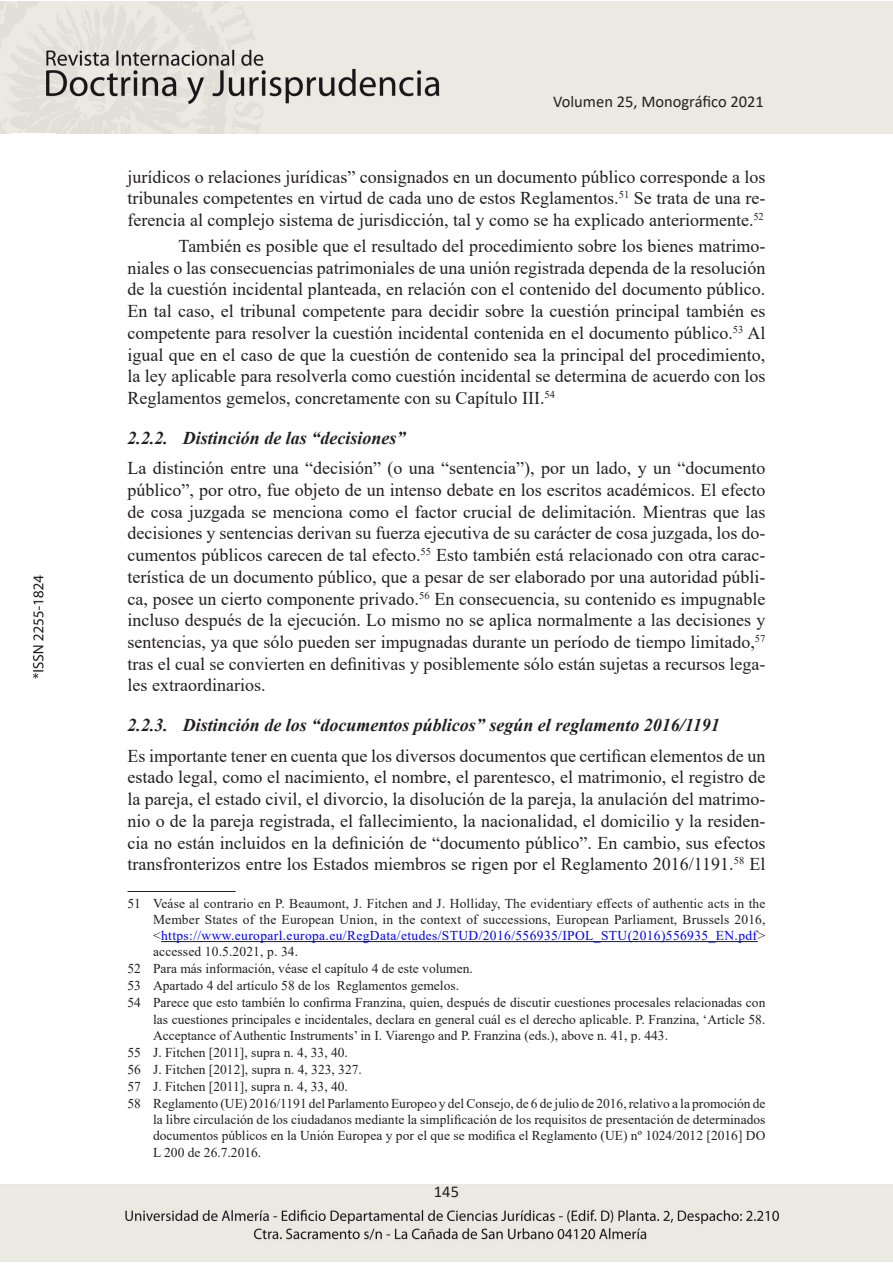
<style>
.page{position:relative;width:893px;height:1263px;background:#fff}
.page>*{position:absolute;margin:0;border:0;box-sizing:border-box;transform-origin:0 0}
.PARRAFO_1{font:18px/21.8px "Times New Roman";color:#231f20;text-align:justify}
.PARRAFO_2{font:18px/21.8px "Times New Roman";color:#231f20;text-align:justify}
.TITULO_1_1_1{font:italic 700 18px "Times New Roman";color:#231f20}
.t1{font:16.5px "Calibri";color:#231f20}
.PIE{font:13.5px/16.2px "Times New Roman";color:#231f20;text-align:justify}
.s1{color:#00f}
</style>
<div class="page">
<img style="left:0;top:1184px;width:893px;height:78px">
<img style="left:0;top:1px;width:893px;height:133px">
<img style="left:32px;top:575px;width:12px;height:104px">
<hr style="left:128px;top:891px;width:108px;height:1px;background:#231f20">
<hr style="left:161px;top:941px;width:597px;height:1px;background:#00f">
<p class="t1" style="left:553px;top:90px;width:212px">Volumen 25, Monográfico 2021</p>
<p class="PARRAFO_2" style="left:128px;top:165px;width:639px">jurídicos o relaciones jurídicas” consignados en un documento público corresponde a los tribunales competentes en virtud de cada uno de estos Reglamentos.<sup>51</sup> Se trata de una re&shy;ferencia al complejo sistema de jurisdicción, tal y como se ha explicado anteriormente.<sup>52</sup></p>
<p class="PARRAFO_2" style="left:128px;top:235px;width:639px;text-indent:51px">También es posible que el resultado del procedimiento sobre los bienes matrimo&shy;niales o las consecuencias patrimoniales de una unión registrada dependa de la resolución de la cuestión incidental planteada, en relación con el contenido del documento público.<br>En tal caso, el tribunal competente para decidir sobre la cuestión principal también es competente para resolver la cuestión incidental contenida en el documento público.<sup>53</sup> Al igual que en el caso de que la cuestión de contenido sea la principal del procedimiento, la ley aplicable para resolverla como cuestión incidental se determina de acuerdo con los Reglamentos gemelos, concretamente con su Capítulo III.<sup>54</sup></p>
<p class="TITULO_1_1_1" style="left:128px;top:425px;width:279px">2.2.2. Distinción de las “decisiones”</p>
<p class="PARRAFO_1" style="left:128px;top:457px;width:639px">La distinción entre una “decisión” (o una “sentencia”), por un lado, y un “documento público”, por otro, fue objeto de un intenso debate en los escritos académicos. El efecto de cosa juzgada se menciona como el factor crucial de delimitación. Mientras que las decisiones y sentencias derivan su fuerza ejecutiva de su carácter de cosa juzgada, los do&shy;cumentos públicos carecen de tal efecto.<sup>55</sup> Esto también está relacionado con otra carac&shy;terística de un documento público, que a pesar de ser elaborado por una autoridad públi&shy;ca, posee un cierto componente privado.<sup>56</sup> En consecuencia, su contenido es impugnable incluso después de la ejecución. Lo mismo no se aplica normalmente a las decisiones y sentencias, ya que sólo pueden ser impugnadas durante un período de tiempo limitado,<sup>57 </sup>tras el cual se convierten en definitivas y posiblemente sólo están sujetas a recursos lega&shy;les extraordinarios.</p>
<p class="TITULO_1_1_1" style="left:128px;top:713px;width:594px">2.2.3. Distinción de los “documentos públicos” según el reglamento 2016/1191</p>
<p class="PARRAFO_1" style="left:128px;top:744px;width:639px">Es importante tener en cuenta que los diversos documentos que certifican elementos de un estado legal, como el nacimiento, el nombre, el parentesco, el matrimonio, el registro de la pareja, el estado civil, el divorcio, la disolución de la pareja, la anulación del matrimo&shy;nio o de la pareja registrada, el fallecimiento, la nacionalidad, el domicilio y la residen&shy;cia no están incluidos en la definición de “documento público”. En cambio, sus efectos transfronterizos entre los Estados miembros se rigen por el Reglamento 2016/1191.<sup>58</sup> El</p>
<p class="PIE" style="left:153px;top:895px;width:614px;text-indent:-26px">51 Veáse al contrario en P. Beaumont, J. Fitchen and J. Holliday, The evidentiary effects of authentic acts in the Member States of the European Union, in the context of successions, European Parliament, Brussels 2016, &lt;<span class="s1">https://www.europarl.europa.eu/RegData/etudes/STUD/2016/556935/IPOL_STU(2016)556935_EN.pdf</span>&gt; accessed 10.5.2021, p. 34.</p>
<p class="PIE" style="left:128px;top:960px;width:347px">52 Para más información, véase el capítulo 4 de este volumen.</p>
<p class="PIE" style="left:128px;top:977px;width:333px">53 Apartado 4 del artículo 58 de los Reglamentos gemelos.</p>
<p class="PIE" style="left:153px;top:994px;width:614px;text-indent:-26px">54 Parece que esto también lo confirma Franzina, quien, después de discutir cuestiones procesales relacionadas con las cuestiones principales e incidentales, declara en general cuál es el derecho aplicable. P. Franzina, ‘Article 58.<br>Acceptance of Authentic Instruments’ in I. Viarengo and P. Franzina (eds.), above n. 41, p. 443.</p>
<p class="PIE" style="left:128px;top:1044px;width:222px">55 J. Fitchen [2011], supra n. 4, 33, 40.</p>
<p class="PIE" style="left:128px;top:1061px;width:236px">56 J. Fitchen [2012], supra n. 4, 323, 327.</p>
<p class="PIE" style="left:128px;top:1078px;width:222px">57 J. Fitchen [2011], supra n. 4, 33, 40.</p>
<p class="PIE" style="left:153px;top:1095px;width:614px;text-indent:-26px">58 Reglamento (UE) 2016/1191 del Parlamento Europeo y del Consejo, de 6 de julio de 2016, relativo a la promoción de la libre circulación de los ciudadanos mediante la simplificación de los requisitos de presentación de determinados documentos públicos en la Unión Europea y por el que se modifica el Reglamento (UE) nº 1024/2012 [2016] DO L 200 de 26.7.2016.</p>
<p class="t1" style="left:434px;top:1180px;width:27px">145</p>
</div>
